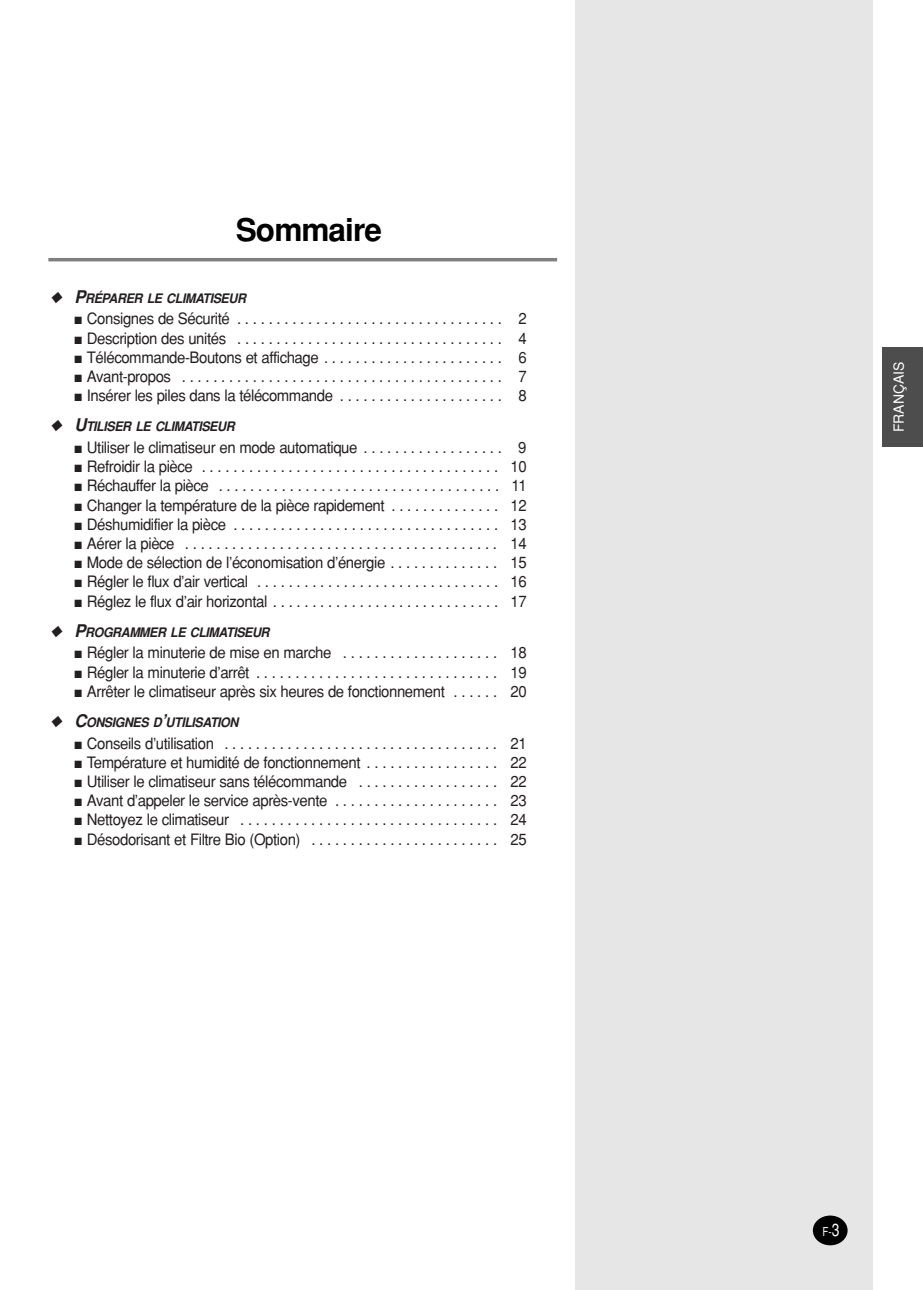
<style>
.page{position:relative;width:923px;height:1290px;background:#fff}
.page>*{position:absolute;margin:0;border:0;box-sizing:border-box;transform-origin:0 0}
.t1{font:700 31.5px "Helvetica";letter-spacing:-.03em;color:#000}
.t2{font:15.75px "Helvetica";letter-spacing:-.03em;color:#231f20;scale:.95 1}
.t3{font:14px "Helvetica";color:#fff}
.t4{font:italic 700 13.12px "Helvetica";letter-spacing:-.035em;color:#231f20;scale:.95 1}
.t5{font:12.25px "Helvetica";color:#fff;scale:.8 1}
.s1{font-size:17.5px}
</style>
<div class="page">
<div style="left:574px;top:0;width:298px;height:1290px;background:#e6e6e6"></div>
<div style="left:812px;top:1215px;width:35px;height:30px;background:#000;border-radius:50%"></div>
<div style="left:882px;top:347px;width:40px;height:99px;background:#4d4d4d"></div>
<hr style="left:48px;top:258px;width:509px;height:3px;background:#808080">
<h1 class="t1" style="left:236px;top:218px;width:148px">Sommaire</h1>
<p class="t4" style="left:50px;top:293px;width:208px">◆ <span class="s1">P</span>RÉPARER LE CLIMATISEUR</p>
<p class="t2" style="left:75px;top:313px;width:477px">■ Consignes de Sécurité . . . . . . . . . . . . . . . . . . . . . . . . . . . . . . . . . . 2</p>
<p class="t2" style="left:75px;top:332px;width:477px">■ Description des unités . . . . . . . . . . . . . . . . . . . . . . . . . . . . . . . . . . 4</p>
<p class="t2" style="left:75px;top:351px;width:477px">■ Télécommande-Boutons et affichage . . . . . . . . . . . . . . . . . . . . . . . 6</p>
<p class="t2" style="left:75px;top:371px;width:477px">■ Avant-propos . . . . . . . . . . . . . . . . . . . . . . . . . . . . . . . . . . . . . . . . . 7</p>
<p class="t2" style="left:75px;top:390px;width:477px">■ Insérer les piles dans la télécommande . . . . . . . . . . . . . . . . . . . . . 8</p>
<p class="t4" style="left:50px;top:422px;width:196px">◆ <span class="s1">U</span>TILISER LE CLIMATISEUR</p>
<p class="t2" style="left:75px;top:442px;width:477px">■ Utiliser le climatiseur en mode automatique . . . . . . . . . . . . . . . . . . 9</p>
<p class="t2" style="left:75px;top:461px;width:477px">■ Refroidir la pièce . . . . . . . . . . . . . . . . . . . . . . . . . . . . . . . . . . . . . . 10</p>
<p class="t2" style="left:75px;top:480px;width:477px">■ Réchauffer la pièce . . . . . . . . . . . . . . . . . . . . . . . . . . . . . . . . . . . . 11</p>
<p class="t2" style="left:75px;top:499px;width:477px">■ Changer la température de la pièce rapidement . . . . . . . . . . . . . . 12</p>
<p class="t2" style="left:75px;top:518px;width:477px">■ Déshumidifier la pièce . . . . . . . . . . . . . . . . . . . . . . . . . . . . . . . . . . 13</p>
<p class="t2" style="left:75px;top:538px;width:477px">■ Aérer la pièce . . . . . . . . . . . . . . . . . . . . . . . . . . . . . . . . . . . . . . . . 14</p>
<p class="t2" style="left:75px;top:557px;width:477px">■ Mode de sélection de l’économisation d’énergie . . . . . . . . . . . . . . 15</p>
<p class="t2" style="left:75px;top:576px;width:477px">■ Régler le flux d’air vertical . . . . . . . . . . . . . . . . . . . . . . . . . . . . . . . 16</p>
<p class="t2" style="left:75px;top:595px;width:477px">■ Réglez le flux d’air horizontal . . . . . . . . . . . . . . . . . . . . . . . . . . . . . 17</p>
<p class="t4" style="left:50px;top:627px;width:232px">◆ <span class="s1">P</span>ROGRAMMER LE CLIMATISEUR</p>
<p class="t2" style="left:75px;top:647px;width:477px">■ Régler la minuterie de mise en marche . . . . . . . . . . . . . . . . . . . . 18</p>
<p class="t2" style="left:75px;top:666px;width:477px">■ Régler la minuterie d’arrêt . . . . . . . . . . . . . . . . . . . . . . . . . . . . . . . 19</p>
<p class="t2" style="left:75px;top:685px;width:477px">■ Arrêter le climatiseur après six heures de fonctionnement . . . . . . 20</p>
<p class="t4" style="left:50px;top:718px;width:200px">◆ <span class="s1">C</span>ONSIGNES D<span class="s1">’</span>UTILISATION</p>
<p class="t2" style="left:75px;top:737px;width:477px">■ Conseils d’utilisation . . . . . . . . . . . . . . . . . . . . . . . . . . . . . . . . . . . 21</p>
<p class="t2" style="left:75px;top:756px;width:477px">■ Température et humidité de fonctionnement . . . . . . . . . . . . . . . . . 22</p>
<p class="t2" style="left:75px;top:776px;width:477px">■ Utiliser le climatiseur sans télécommande . . . . . . . . . . . . . . . . . . 22</p>
<p class="t2" style="left:75px;top:795px;width:477px">■ Avant d’appeler le service après-vente . . . . . . . . . . . . . . . . . . . . . 23</p>
<p class="t2" style="left:75px;top:814px;width:477px">■ Nettoyez le climatiseur . . . . . . . . . . . . . . . . . . . . . . . . . . . . . . . . . 24</p>
<p class="t2" style="left:75px;top:833px;width:477px">■ Désodorisant et Filtre Bio (Option) . . . . . . . . . . . . . . . . . . . . . . . . 25</p>
<p class="t3" style="left:893px;top:432px;width:72px;rotate:-90deg">FRANÇAIS</p>
<p class="t5" style="left:822px;top:1227px;width:23px">F-<span class="s1">3</span></p>
</div>
